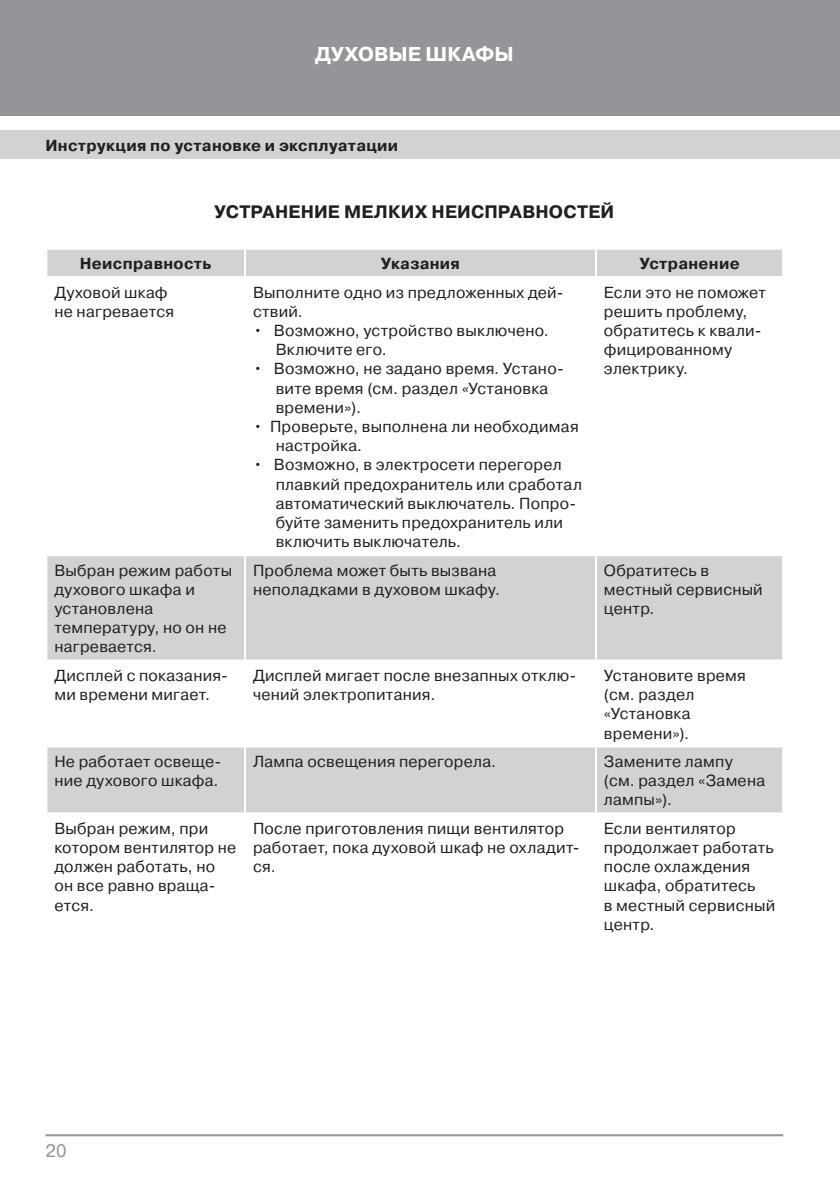
<style>
.page{position:relative;width:840px;height:1191px;background:#fff}
.page>*{position:absolute;margin:0;border:0;box-sizing:border-box;transform-origin:0 0}
.t1{font:700 20px "Pragmatica C";color:#fff}
.Table{font:700 18px "Pragmatica C";letter-spacing:.01em;color:#231f20}
.t2{font:18px "Pragmatica C";color:#939598}
.Table-2{font:16px/19.2px "Pragmatica C";letter-spacing:.015em;color:#231f20}
.Table-3{font:700 16px "Pragmatica C";letter-spacing:.02em;color:#231f20}
</style>
<div class="page">
<div style="left:0;top:0;width:839px;height:116px;background:#939598"></div>
<div style="left:0;top:130px;width:839px;height:29px;background:#d1d2d4"></div>
<hr style="left:45px;top:1134px;width:737px;height:2px;background:#939598">
<svg style="left:47px;top:250px;width:734px;height:562px"></svg>
<hr style="left:244px;top:250px;width:2px;height:26px;background:#fff">
<hr style="left:594px;top:250px;width:2px;height:26px;background:#fff">
<hr style="left:45px;top:276px;width:200px;height:2px;background:#fff">
<hr style="left:245px;top:276px;width:350px;height:2px;background:#fff">
<hr style="left:244px;top:278px;width:2px;height:276px;background:#fff">
<hr style="left:595px;top:276px;width:188px;height:2px;background:#fff">
<hr style="left:594px;top:278px;width:2px;height:276px;background:#fff">
<hr style="left:45px;top:554px;width:200px;height:2px;background:#fff">
<hr style="left:245px;top:554px;width:350px;height:2px;background:#fff">
<hr style="left:244px;top:556px;width:2px;height:103px;background:#fff">
<hr style="left:595px;top:554px;width:188px;height:2px;background:#fff">
<hr style="left:594px;top:556px;width:2px;height:103px;background:#fff">
<hr style="left:45px;top:659px;width:200px;height:2px;background:#fff">
<hr style="left:245px;top:659px;width:350px;height:2px;background:#fff">
<hr style="left:244px;top:661px;width:2px;height:84px;background:#fff">
<hr style="left:595px;top:659px;width:188px;height:2px;background:#fff">
<hr style="left:594px;top:661px;width:2px;height:84px;background:#fff">
<hr style="left:45px;top:745px;width:200px;height:2px;background:#fff">
<hr style="left:245px;top:745px;width:350px;height:2px;background:#fff">
<hr style="left:244px;top:747px;width:2px;height:65px;background:#fff">
<hr style="left:595px;top:745px;width:188px;height:2px;background:#fff">
<hr style="left:594px;top:747px;width:2px;height:65px;background:#fff">
<p class="t1" style="left:315px;top:43px;width:200px">ДУХОВЫЕ ШКАФЫ</p>
<p class="Table-3" style="left:45px;top:136px;width:354px">Инструкция по установке и эксплуатации</p>
<p class="Table" style="left:214px;top:202px;width:401px">УСТРАНЕНИЕ МЕЛКИХ НЕИСПРАВНОСТЕЙ</p>
<p class="Table-3" style="left:80px;top:255px;width:133px">Неисправность</p>
<p class="Table-3" style="left:381px;top:255px;width:81px">Указания</p>
<p class="Table-3" style="left:639px;top:255px;width:102px">Устранение</p>
<p class="Table-2" style="left:54px;top:282px;width:121px">Духовой шкаф не нагревается</p>
<p class="Table-2" style="left:253px;top:282px;width:312px">Выполните одно из предложенных дей&shy;ствий.</p>
<p class="Table-2" style="left:275px;top:321px;width:274px;text-indent:-23px">• Возможно, устройство выключено.<br>Включите его.</p>
<p class="Table-2" style="left:275px;top:359px;width:289px;text-indent:-23px">• Возможно, не задано время. Устано&shy;вите время (см. раздел «Установка времени»).</p>
<p class="Table-2" style="left:275px;top:417px;width:304px;text-indent:-23px">• Проверьте, выполнена ли необходимая настройка.</p>
<p class="Table-2" style="left:275px;top:455px;width:307px;text-indent:-23px">• Возможно, в электросети перегорел плавкий предохранитель или сработал автоматический выключатель. Попро&shy;буйте заменить предохранитель или включить выключатель.</p>
<p class="Table-2" style="left:603px;top:282px;width:163px">Если это не поможет решить проблему, обратитесь к квали&shy;фицированному электрику.</p>
<p class="Table-2" style="left:54px;top:560px;width:179px">Выбран режим работы духового шкафа и установлена</p>
<p class="Table-2" style="left:54px;top:618px;width:174px">температуру, но он не нагревается.</p>
<p class="Table-2" style="left:253px;top:560px;width:248px">Проблема может быть вызвана неполадками в духовом шкафу.</p>
<p class="Table-2" style="left:603px;top:560px;width:160px">Обратитесь в местный сервисный центр.</p>
<p class="Table-2" style="left:54px;top:666px;width:175px">Дисплей с показания&shy;ми времени мигает.</p>
<p class="Table-2" style="left:253px;top:666px;width:324px">Дисплей мигает после внезапных отклю&shy;чений электропитания.</p>
<p class="Table-2" style="left:603px;top:666px;width:143px">Установите время (см. раздел «Установка времени»).</p>
<p class="Table-2" style="left:54px;top:752px;width:168px">Не работает освеще&shy;ние духового шкафа.</p>
<p class="Table-2" style="left:253px;top:752px;width:244px">Лампа освещения перегорела.</p>
<p class="Table-2" style="left:603px;top:752px;width:163px">Замените лампу (см. раздел «Замена лампы»).</p>
<p class="Table-2" style="left:54px;top:818px;width:183px">Выбран режим, при котором вентилятор не должен работать, но он все равно враща&shy;ется.</p>
<p class="Table-2" style="left:253px;top:818px;width:328px">После приготовления пищи вентилятор работает, пока духовой шкаф не охладит&shy;ся.</p>
<p class="Table-2" style="left:603px;top:818px;width:171px">Если вентилятор продолжает работать после охлаждения шкафа, обратитесь</p>
<p class="Table-2" style="left:603px;top:895px;width:173px">в местный сервисный центр.</p>
<p class="t2" style="left:45px;top:1140px;width:23px">20</p>
</div>
